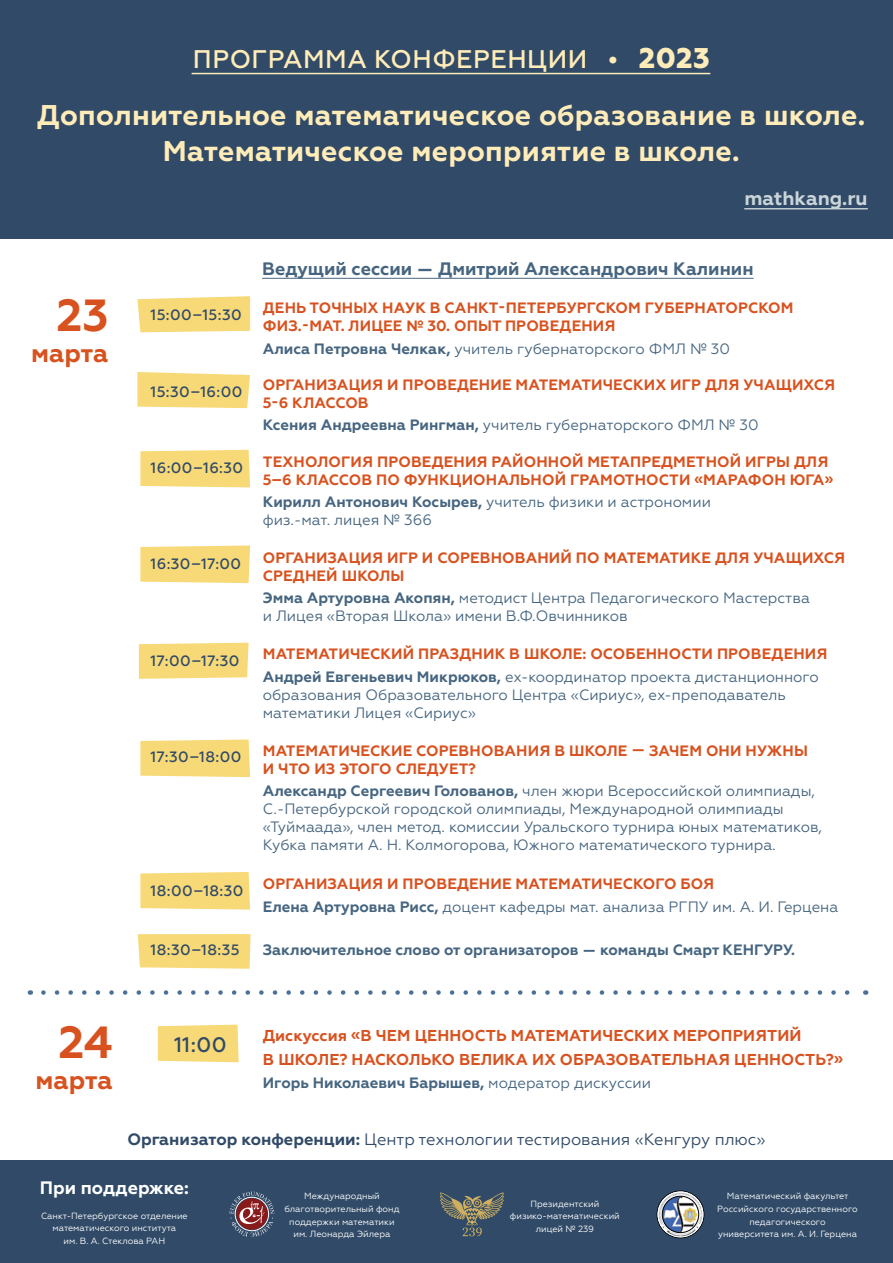
<style>
.page{position:relative;width:893px;height:1263px;background:#fff}
.page>*{position:absolute;margin:0;border:0;box-sizing:border-box;transform-origin:0 0}
.t1{font:700 45px "Geometria";color:#d8521f}
.t2{font:700 28.5px/36px "Geometria";letter-spacing:.01em;color:#ffecb8;text-align:center}
.t3{font:500 25.5px "Geometria";letter-spacing:.02em;color:#ffecb8}
.t4{font:700 25.5px "Geometria";color:#d8521f}
.t5{font:500 21px "Geometria";color:#304a67}
.t6{font:700 19.5px "Geometria";color:#cad5d8}
.t7{font:700 18px "Geometria";color:#466580}
.t8{font:700 18px "Geometria";color:#fff}
.t9{font:16.5px "Geometria";color:#304a67}
.t10{font:700 15.75px/24px "Geometria";letter-spacing:.01em;color:#d8521f}
.t11{font:15px/18px "Geometria";color:#466580}
.t12{font:700 15px/18px "Geometria";letter-spacing:.01em;color:#d8521f}
.t13{font:700 15px "Geometria";color:#466580}
.t14{font:500 15px "Geometria";letter-spacing:.03em;color:#304a67}
.t15{font:9px/12.8px "Geometria";color:#fff;text-align:center}
.s1{font-family:"Helvetica Neue Cyr";font-weight:400;font-size:19.5px}
.s2{font-weight:800;font-size:28.5px}
.s3{font-weight:700}
.s4{color:#466580}
.s5{font-weight:400;color:#466580}
.s6{font-weight:700;color:#d8521f}
.s7{font-weight:400}
</style>
<div class="page">
<div style="left:0;top:1161px;width:893px;height:102px;background:#304a67"></div>
<div style="left:0;top:0;width:893px;height:238px;background:#304a67"></div>
<svg style="left:230px;top:1191px;width:44px;height:46px"></svg>
<img style="left:657px;top:1191px;width:47px;height:47px;border-radius:23px">
<div style="left:657px;top:1191px;width:47px;height:47px;border:1px solid #000;border-radius:50%"></div>
<img style="left:658px;top:1192px;width:45px;height:45px;border-radius:22px">
<div style="left:658px;top:1191px;width:45px;height:46px;border:1px solid #fff;border-radius:50%"></div>
<div style="left:661px;top:1195px;width:39px;height:39px;border:1px solid #fff;border-radius:50%"></div>
<div style="left:662px;top:1196px;width:37px;height:37px;border:1px solid #000;border-radius:50%"></div>
<svg style="left:440px;top:1192px;width:64px;height:44px"></svg>
<svg style="left:137px;top:296px;width:113px;height:36px;background:#f8db81"></svg>
<svg style="left:138px;top:934px;width:113px;height:35px;background:#f8da7d"></svg>
<svg style="left:137px;top:372px;width:113px;height:36px;background:#f8db80"></svg>
<div style="left:140px;top:450px;width:110px;height:37px;background:#f8d977"></div>
<div style="left:140px;top:872px;width:110px;height:37px;background:#f8d977"></div>
<svg style="left:140px;top:739px;width:110px;height:38px;background:#f8db7e"></svg>
<svg style="left:140px;top:545px;width:110px;height:38px;background:#f8db7e"></svg>
<svg style="left:139px;top:643px;width:110px;height:36px;background:#f8da7d"></svg>
<div style="left:158px;top:1025px;width:81px;height:37px;background:#f8d977"></div>
<hr style="left:192px;top:73px;width:518px;height:1px;background:#ffecb8">
<hr style="left:744px;top:208px;width:124px;height:1px;background:#cad5d8">
<svg style="left:43px;top:990px;width:807px;height:5px"></svg>
<hr style="left:262px;top:278px;width:492px;height:1px;background:#466580">
<h3 class="t3" style="left:193px;top:44px;width:518px">ПРОГРАММА КОНФЕРЕНЦИИ <span class="s1">•</span> <span class="s2">2023</span></h3>
<h2 class="t2" style="left:37px;top:98px;width:830px">Дополнительное математическое образование в школе.<br>Математическое мероприятие в школе.</h2>
<h3 class="t6" style="left:744px;top:187px;width:125px">mathkang.ru</h3>
<h1 class="t1" style="left:56px;top:289px;width:53px">23</h1>
<h3 class="t4" style="left:31px;top:338px;width:79px">марта</h3>
<p class="t7" style="left:262px;top:258px;width:493px">Ведущий сессии — Дмитрий Александрович Калинин</p>
<p class="t14" style="left:151px;top:306px;width:93px">15:00−15:30</p>
<p class="t12" style="left:263px;top:299px;width:532px">ДЕНЬ ТОЧНЫХ НАУК В САНКТ-ПЕТЕРБУРГСКОМ ГУБЕРНАТОРСКОМ<br>ФИЗ.-МАТ. ЛИЦЕЕ № 30. ОПЫТ ПРОВЕДЕНИЯ</p>
<p class="t11" style="left:263px;top:339px;width:469px"><span class="s3">Алиса Петровна Челкак,</span> учитель губернаторского ФМЛ № 30</p>
<p class="t14" style="left:151px;top:382px;width:93px">15:30−16:00</p>
<p class="t12" style="left:263px;top:376px;width:574px">ОРГАНИЗАЦИЯ И ПРОВЕДЕНИЕ МАТЕМАТИЧЕСКИХ ИГР ДЛЯ УЧАЩИХСЯ<br>5-6 КЛАССОВ</p>
<p class="t11" style="left:263px;top:416px;width:497px"><span class="s3">Ксения Андреевна Рингман,</span> учитель губернаторского ФМЛ № 30</p>
<p class="t14" style="left:151px;top:459px;width:94px">16:00−16:30</p>
<p class="t12" style="left:263px;top:453px;width:572px">ТЕХНОЛОГИЯ ПРОВЕДЕНИЯ РАЙОННОЙ МЕТАПРЕДМЕТНОЙ ИГРЫ ДЛЯ<br>5−6 КЛАССОВ ПО ФУНКЦИОНАЛЬНОЙ ГРАМОТНОСТИ «МАРАФОН ЮГА»</p>
<p class="t11" style="left:263px;top:493px;width:450px"><span class="s3">Кирилл Антонович Косырев,</span> учитель физики и астрономии физ.-мат. лицея № 366</p>
<p class="t14" style="left:151px;top:555px;width:92px">16:30−17:00</p>
<p class="t12" style="left:263px;top:549px;width:584px">ОРГАНИЗАЦИЯ ИГР И СОРЕВНОВАНИЙ ПО МАТЕМАТИКЕ ДЛЯ УЧАЩИХСЯ<br>СРЕДНЕЙ ШКОЛЫ</p>
<p class="t11" style="left:263px;top:589px;width:549px"><span class="s3">Эмма Артуровна Акопян,</span> методист Центра Педагогического Мастерства и Лицея «Вторая Школа» имени В.Ф.Овчинников</p>
<p class="t14" style="left:151px;top:652px;width:90px">17:00−17:30</p>
<p class="t12" style="left:263px;top:643px;width:566px;line-height:22.2px">МАТЕМАТИЧЕСКИЙ ПРАЗДНИК В ШКОЛЕ: ОСОБЕННОСТИ ПРОВЕДЕНИЯ<br><span class="s4">Андрей Евгеньевич Микрюков,</span> <span class="s5">ex-координатор проекта дистанционного</span></p>
<p class="t11" style="left:263px;top:685px;width:525px">образования Образовательного Центра «Сириус», ex-преподаватель математики Лицея «Сириус»</p>
<p class="t14" style="left:151px;top:748px;width:92px">17:30−18:00</p>
<p class="t12" style="left:263px;top:742px;width:547px">МАТЕМАТИЧЕСКИЕ СОРЕВНОВАНИЯ В ШКОЛЕ — ЗАЧЕМ ОНИ НУЖНЫ<br>И ЧТО ИЗ ЭТОГО СЛЕДУЕТ?</p>
<p class="t11" style="left:263px;top:782px;width:561px"><span class="s3">Александр Сергеевич Голованов,</span> член жюри Всероссийской олимпиады, С.-Петербурской городской олимпиады, Международной олимпиады «Туймаада», член метод. комиссии Уральского турнира юных математиков, Кубка памяти А. Н. Колмогорова, Южного математического турнира.</p>
<p class="t14" style="left:151px;top:882px;width:94px">18:00−18:30</p>
<p class="t11" style="left:263px;top:873px;width:577px;line-height:22.2px"><span class="s6">ОРГАНИЗАЦИЯ И ПРОВЕДЕНИЕ МАТЕМАТИЧЕСКОГО БОЯ<br></span><span class="s3">Елена Артуровна Рисс,</span> доцент кафедры мат. анализа РГПУ им. А. И. Герцена</p>
<p class="t14" style="left:151px;top:941px;width:91px">18:30−18:35</p>
<p class="t13" style="left:263px;top:940px;width:534px">Заключительное слово от организаторов — команды Смарт КЕНГУРУ.</p>
<h1 class="t1" style="left:59px;top:1016px;width:56px">24</h1>
<h3 class="t4" style="left:36px;top:1065px;width:79px">марта</h3>
<h3 class="t5" style="left:174px;top:1032px;width:54px">11:00</h3>
<p class="t10" style="left:263px;top:1024px;width:582px">Дискуссия «В ЧЕМ ЦЕННОСТЬ МАТЕМАТИЧЕСКИХ МЕРОПРИЯТИЙ<br>В ШКОЛЕ? НАСКОЛЬКО ВЕЛИКА ИХ ОБРАЗОВАТЕЛЬНАЯ ЦЕННОСТЬ?»</p>
<p class="t13" style="left:263px;top:1073px;width:390px">Игорь Николаевич Барышев, <span class="s7">модератор дискуссии</span></p>
<p class="t9" style="left:127px;top:1130px;width:640px"><span class="s3">Организатор конференции:</span> Центр технологии тестирования «Кенгуру плюс»</p>
<p class="t8" style="left:40px;top:1177px;width:151px">При поддержке:</p>
<p class="t15" style="left:41px;top:1209px;width:148px">Санкт-Петербургское отделение математического института<br>им. В. А. Стеклова РАН</p>
<p class="t15" style="left:284px;top:1190px;width:117px">Международный благотворительный фонд поддержки математики им. Леонарда Эйлера</p>
<p class="t15" style="left:510px;top:1197px;width:111px">Президентский физико-математический лицей № 239</p>
<p class="t15" style="left:717px;top:1190px;width:142px">Математический факультет<br>Российского государственного педагогического<br>университета им. А. И. Герцена</p>
</div>
